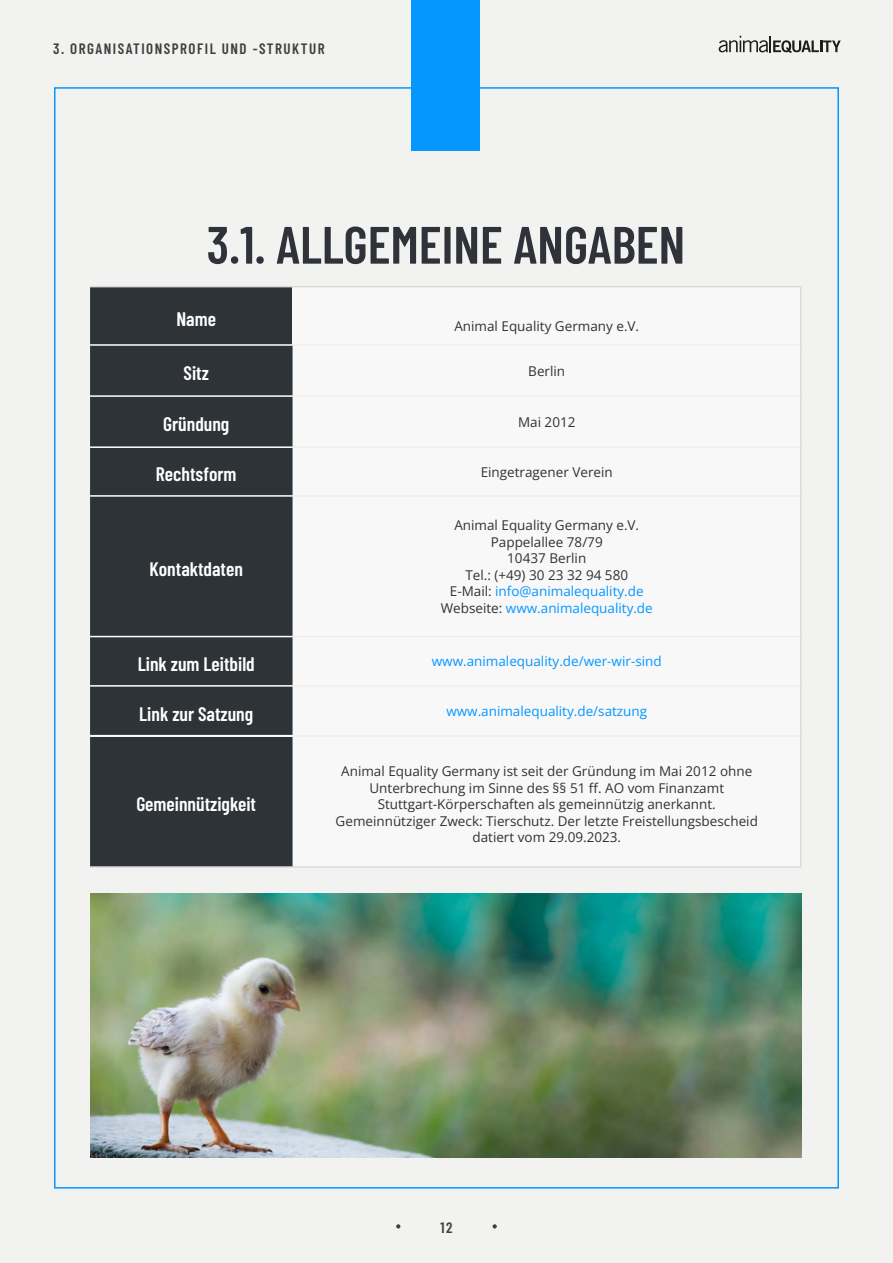
<style>
.page{position:relative;width:893px;height:1263px;background:#f2f2f1}
.page>*{position:absolute;margin:0;border:0;box-sizing:border-box;transform-origin:0 0}
.t1{font:600 52.5px "Barlow Condensed";color:#2f3339}
.t2{font:600 19.5px "Barlow Condensed";color:#fff}
.t3{font:600 15px "Barlow Condensed";letter-spacing:.1em;color:#3f3f3f}
.t4{font:13.5px/16.5px "Open Sans";color:#2f3238;text-align:center}
.t5{font:13.5px "Open Sans";color:#0597ff}
.s1{color:#0597ff}
</style>
<div class="page">
<svg style="left:396px;top:1224px;width:4px;height:4px"></svg>
<svg style="left:493px;top:1224px;width:4px;height:4px"></svg>
<svg style="left:719px;top:36px;width:122px;height:17px"></svg>
<div style="left:411px;top:0;width:69px;height:151px;background:#0597ff"></div>
<div style="left:90px;top:287px;width:203px;height:579px;background:#2e3338"></div>
<div style="left:293px;top:287px;width:508px;height:58px;background:#f8f8f8"></div>
<hr style="left:293px;top:446px;width:507px;height:2px;background:#ededed">
<hr style="left:293px;top:495px;width:507px;height:2px;background:#ededed">
<hr style="left:293px;top:636px;width:507px;height:1px;background:#ededed">
<hr style="left:293px;top:685px;width:507px;height:1px;background:#ededed">
<hr style="left:293px;top:735px;width:507px;height:1px;background:#ededed">
<hr style="left:293px;top:344px;width:507px;height:2px;background:#ededed">
<hr style="left:293px;top:395px;width:507px;height:2px;background:#ededed">
<hr style="left:90px;top:735px;width:203px;height:1px;background:#fff">
<hr style="left:90px;top:736px;width:203px;height:1px;background:#fff">
<hr style="left:90px;top:395px;width:203px;height:2px;background:#fff">
<hr style="left:90px;top:446px;width:203px;height:2px;background:#fff">
<hr style="left:90px;top:495px;width:203px;height:2px;background:#fff">
<hr style="left:90px;top:636px;width:203px;height:1px;background:#fff">
<hr style="left:90px;top:685px;width:203px;height:2px;background:#fff">
<hr style="left:90px;top:344px;width:203px;height:2px;background:#fff">
<hr style="left:293px;top:286px;width:508px;height:1px;background:#dadada">
<hr style="left:800px;top:287px;width:1px;height:58px;background:#dadada">
<hr style="left:800px;top:345px;width:1px;height:51px;background:#dadada">
<hr style="left:800px;top:396px;width:1px;height:51px;background:#dadada">
<hr style="left:800px;top:447px;width:1px;height:49px;background:#dadada">
<hr style="left:800px;top:496px;width:1px;height:140px;background:#dadada">
<hr style="left:800px;top:636px;width:1px;height:50px;background:#dadada">
<hr style="left:800px;top:686px;width:1px;height:50px;background:#dadada">
<hr style="left:800px;top:736px;width:1px;height:130px;background:#dadada">
<hr style="left:293px;top:866px;width:508px;height:2px;background:#dadada">
<hr style="left:90px;top:286px;width:203px;height:1px;background:#dadada">
<hr style="left:90px;top:866px;width:203px;height:2px;background:#dadada">
<img style="left:91px;top:894px;width:711px;height:263px">
<p class="t3" style="left:53px;top:38px;width:273px">3. ORGANISATIONSPROFIL UND -STRUKTUR</p>
<h1 class="t1" style="left:207px;top:207px;width:480px">3.1. ALLGEMEINE ANGABEN</h1>
<h2 class="t2" style="left:176px;top:305px;width:41px">Name</h2>
<p class="t4" style="left:454px;top:317px;width:186px">Animal Equality Germany e.V.</p>
<h2 class="t2" style="left:184px;top:359px;width:27px">Sitz</h2>
<p class="t4" style="left:528px;top:362px;width:38px">Berlin</p>
<h2 class="t2" style="left:163px;top:410px;width:68px">Gründung</h2>
<p class="t4" style="left:518px;top:413px;width:59px">Mai 2012</p>
<h2 class="t2" style="left:156px;top:460px;width:82px">Rechtsform</h2>
<p class="t4" style="left:481px;top:463px;width:134px">Eingetragener Verein</p>
<h2 class="t2" style="left:150px;top:555px;width:95px">Kontaktdaten</h2>
<p class="t4" style="left:441px;top:517px;width:214px">Animal Equality Germany e.V.<br>Pappelallee 78/79<br>10437 Berlin<br>Tel.: (+49) 30 23 32 94 580<br>E-Mail: <span class="s1">info@animalequality.de<br></span>Webseite: <span class="s1">www.animalequality.de</span></p>
<h2 class="t2" style="left:138px;top:650px;width:118px">Link zum Leitbild</h2>
<p class="t5" style="left:432px;top:652px;width:231px">www.animalequality.de/wer-wir-sind</p>
<h2 class="t2" style="left:139px;top:700px;width:116px">Link zur Satzung</h2>
<p class="t5" style="left:446px;top:702px;width:202px">www.animalequality.de/satzung</p>
<h2 class="t2" style="left:136px;top:790px;width:121px">Gemeinnützigkeit</h2>
<p class="t4" style="left:336px;top:763px;width:424px">Animal Equality Germany ist seit der Gründung im Mai 2012 ohne Unterbrechung im Sinne des §§ 51 ff. AO vom Finanzamt Stuttgart-Körperschaften als gemeinnützig anerkannt.<br>Gemeinnütziger Zweck: Tierschutz. Der letzte Freistellungsbescheid datiert vom 29.09.2023.</p>
<p class="t3" style="left:440px;top:1216px;width:14px">12</p>
</div>
